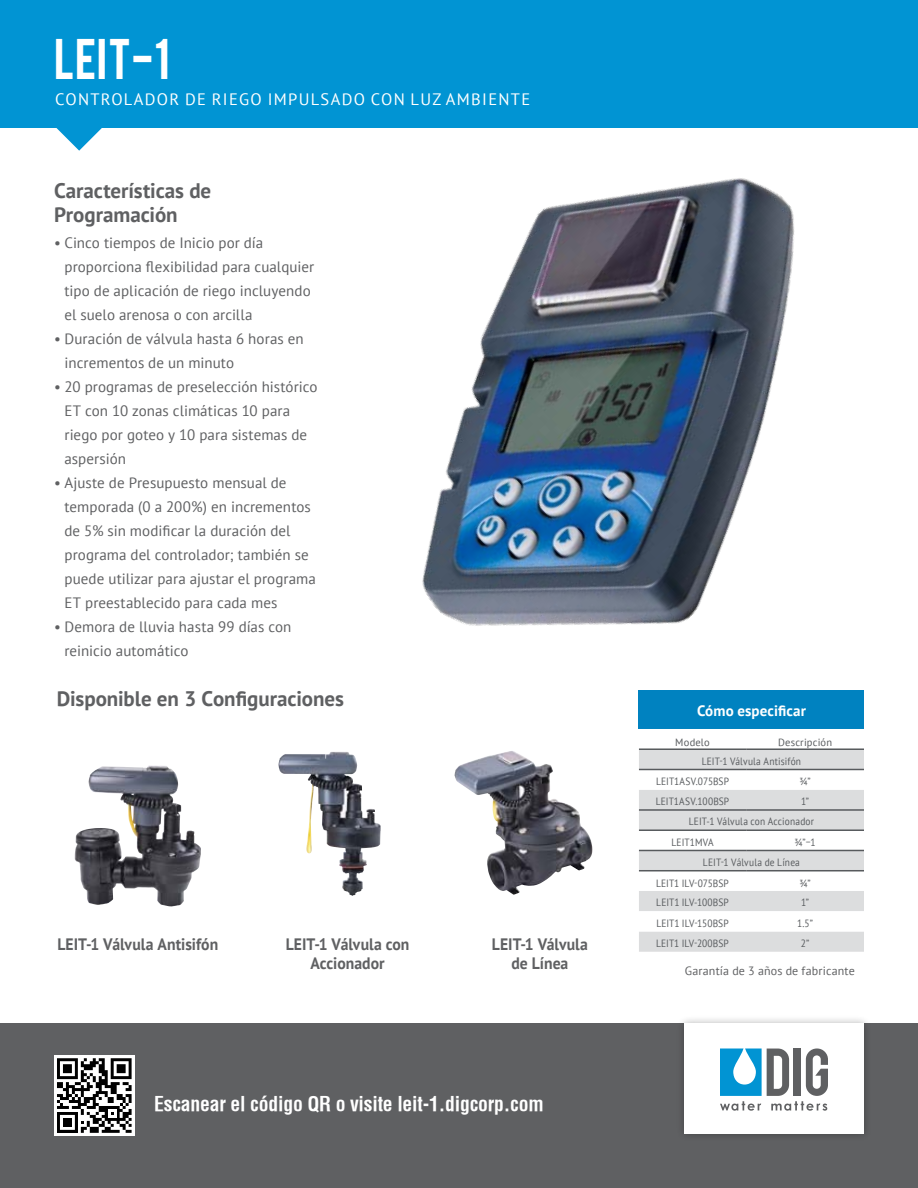
<style>
.page{position:relative;width:918px;height:1188px;background:#fff}
.page>*{position:absolute;margin:0;border:0;box-sizing:border-box;transform-origin:0 0}
.t1{font:45px "Bebas";color:#fff}
.t2{font:700 21px/24px "PT Sans";letter-spacing:-.005em;color:#5f6062}
.t3{font:700 condensed 19.65px "Helvetica";letter-spacing:-.01em;color:#fff}
.t4{font:700 16.5px/19.5px "PT Sans";color:#5f6062;text-align:center;scale:.95 1}
.t5{font:16.5px "PT Sans";letter-spacing:.08em;color:#fff}
.t6{font:15px/24px "PT Sans";letter-spacing:-.005em;color:#5f6062}
.t7{font:700 15px "PT Sans";letter-spacing:.005em;color:#fff}
.t8{font:12px "PT Sans";letter-spacing:.02em;color:#5f6062}
.t9{font:10.5px "PT Sans";letter-spacing:.01em;color:#575a5d;scale:.9 1}
.t10{font:10.5px "PT Sans";letter-spacing:.01em;color:#575a5d}
</style>
<div class="page">
<div style="left:0;top:0;width:918px;height:127px;background:#0194d3"></div>
<svg style="left:54px;top:127px;width:52px;height:24px"></svg>
<img style="left:455px;top:756px;width:137px;height:139px">
<img style="left:75px;top:766px;width:74px;height:123px">
<img style="left:278px;top:756px;width:68px;height:111px">
<div style="left:0;top:1023px;width:918px;height:165px;background:#5f6062"></div>
<div style="left:676px;top:1015px;width:196px;height:127px;background:#000;opacity:.3"></div>
<div style="left:685px;top:1023px;width:179px;height:111px;background:#fff"></div>
<svg style="left:720px;top:1048px;width:108px;height:63px"></svg>
<div style="left:54px;top:1055px;width:81px;height:81px;background:#fff"></div>
<svg style="left:57px;top:1058px;width:75px;height:75px"></svg>
<img style="left:268px;top:127px;width:650px;height:629px">
<div style="left:639px;top:691px;width:225px;height:38px;background:#0082c0"></div>
<svg style="left:639px;top:729px;width:225px;height:19px"></svg>
<svg style="left:639px;top:750px;width:225px;height:202px;background:#dbdcdd"></svg>
<svg style="left:639px;top:770px;width:225px;height:161px"></svg>
<hr style="left:639px;top:748px;width:107px;height:2px;background:#575a5d">
<hr style="left:746px;top:748px;width:118px;height:2px;background:#575a5d">
<hr style="left:639px;top:850px;width:107px;height:1px;background:#575a5d">
<hr style="left:746px;top:850px;width:118px;height:1px;background:#575a5d">
<hr style="left:639px;top:769px;width:107px;height:1px;background:#575a5d">
<hr style="left:639px;top:870px;width:107px;height:1px;background:#575a5d">
<hr style="left:746px;top:769px;width:118px;height:1px;background:#575a5d">
<hr style="left:746px;top:870px;width:118px;height:1px;background:#575a5d">
<hr style="left:639px;top:809px;width:107px;height:2px;background:#575a5d">
<hr style="left:746px;top:809px;width:118px;height:2px;background:#575a5d">
<hr style="left:639px;top:829px;width:107px;height:2px;background:#575a5d">
<hr style="left:746px;top:829px;width:118px;height:2px;background:#575a5d">
<h1 class="t1" style="left:54px;top:27px;width:117px">LEIT-1</h1>
<p class="t5" style="left:55px;top:89px;width:477px">Controlador de riego impulsado con luz ambiente</p>
<h2 class="t2" style="left:54px;top:178px;width:159px">Características de<br>Programación</h2>
<p class="t6" style="left:64px;top:230px;width:251px;text-indent:-10px">• Cinco tiempos de I nicio por día proporciona flexibilidad para cualquier tipo de aplicación de riego incluyendo el suelo arenosa o con arcilla</p>
<p class="t6" style="left:64px;top:326px;width:241px;text-indent:-10px">• Duración de válvula hasta 6 horas en incrementos de un minuto</p>
<p class="t6" style="left:64px;top:374px;width:255px;text-indent:-10px">• 20 programas de preselección histórico<br>ET con 10 zonas climáticas 10 para riego por goteo y 10 para sistemas de aspersión</p>
<p class="t6" style="left:65px;top:470px;width:253px;text-indent:-11px">• Ajuste de Presupuesto mensual de temporada (0 a 200%) en incrementos de 5% sin modificar la duración del programa del controlador; también se puede utilizar para ajustar el programa ET preestablecido para cada mes</p>
<p class="t6" style="left:65px;top:614px;width:228px;text-indent:-10px">• Demora de lluvia hasta 99 días con reinicio automático</p>
<h2 class="t2" style="left:57px;top:686px;width:289px">Disponible en 3 Configuraciones</h2>
<p class="t4" style="left:57px;top:934px;width:171px">LEIT-1 Válvula Antisifón</p>
<p class="t4" style="left:286px;top:934px;width:132px">LEIT-1 Válvula con<br>Accionador</p>
<p class="t4" style="left:492px;top:934px;width:103px">LEIT-1 Válvula de Línea</p>
<h3 class="t3" style="left:154px;top:1091px;width:391px">Escanear el código QR o visite leit-1.digcorp.com</h3>
<p class="t7" style="left:697px;top:701px;width:110px">Cómo especificar</p>
<p class="t10" style="left:675px;top:735px;width:36px">Modelo</p>
<p class="t10" style="left:778px;top:735px;width:56px">Descripción</p>
<p class="t9" style="left:702px;top:754px;width:6px">LEIT</p>
<p class="t9" style="left:720px;top:754px;width:92px">-1 Válvula Antisifón</p>
<p class="t9" style="left:656px;top:775px;width:6px">LEIT</p>
<p class="t9" style="left:674px;top:775px;width:50px">1ASV.075BSP</p>
<p class="t9" style="left:799px;top:775px;width:14px">3/4”</p>
<p class="t9" style="left:656px;top:794px;width:6px">LEIT</p>
<p class="t9" style="left:674px;top:794px;width:51px">1ASV.100BSP</p>
<p class="t9" style="left:801px;top:794px;width:10px">1”</p>
<p class="t9" style="left:689px;top:815px;width:6px">LEIT</p>
<p class="t9" style="left:707px;top:815px;width:121px">-1 Válvula con Accionador</p>
<p class="t9" style="left:671px;top:835px;width:6px">LEIT</p>
<p class="t9" style="left:690px;top:835px;width:28px">1MVA</p>
<p class="t9" style="left:795px;top:835px;width:25px">3/”–1</p>
<p class="t9" style="left:703px;top:856px;width:6px">LEIT</p>
<p class="t9" style="left:721px;top:856px;width:89px">-1 Válvula de Línea</p>
<p class="t9" style="left:656px;top:876px;width:6px">LEIT</p>
<p class="t9" style="left:674px;top:876px;width:50px">1 ILV-075BSP</p>
<p class="t9" style="left:799px;top:876px;width:14px">3/4”</p>
<p class="t9" style="left:656px;top:896px;width:6px">LEIT</p>
<p class="t9" style="left:674px;top:896px;width:50px">1 ILV-100BSP</p>
<p class="t9" style="left:801px;top:896px;width:10px">1”</p>
<p class="t9" style="left:656px;top:916px;width:6px">LEIT</p>
<p class="t9" style="left:675px;top:916px;width:49px">1 ILV-150BSP</p>
<p class="t9" style="left:797px;top:916px;width:19px">1.5”</p>
<p class="t9" style="left:656px;top:937px;width:6px">LEIT</p>
<p class="t9" style="left:674px;top:937px;width:50px">1 ILV-200BSP</p>
<p class="t9" style="left:801px;top:937px;width:11px">2”</p>
<p class="t8" style="left:685px;top:963px;width:172px">Garantía de 3 años de fabricante</p>
</div>
